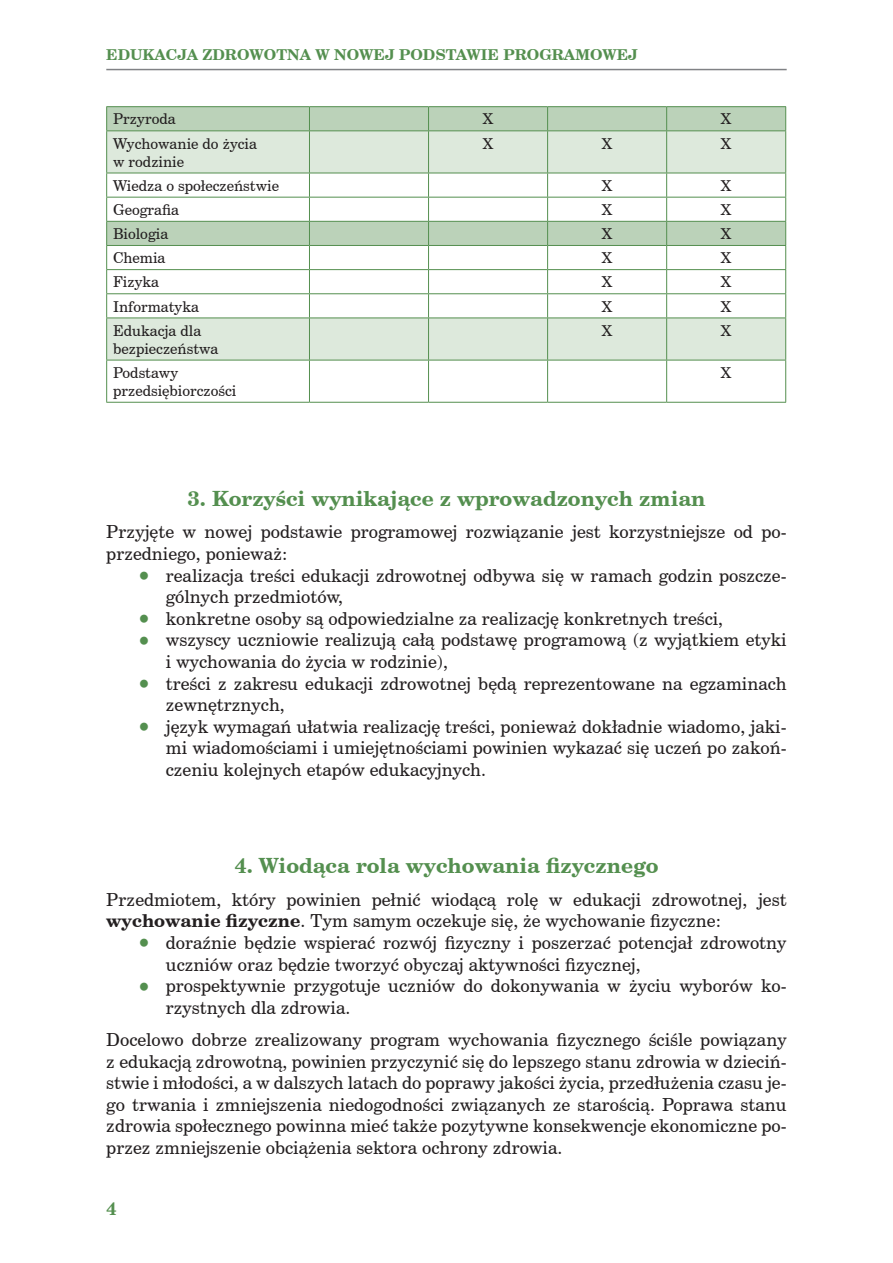
<style>
.page{position:relative;width:893px;height:1263px;background:#fff}
.page>*{position:absolute;margin:0;border:0;box-sizing:border-box;transform-origin:0 0}
.t1{font:700 21px "Century Schoolbook BT";color:#548f4f}
.t2{font:18px/21.6px "Century Schoolbook BT";color:#231f20}
.t3{font:700 18px "Century Schoolbook BT";color:#548f4f}
.t4{font:15px/18px "Century Schoolbook BT";color:#231f20}
.t5{font:700 15px "Century Schoolbook BT";color:#548f4f}
.s1{font-size:27px;color:#548f4f}
.s2{font-weight:700}
</style>
<div class="page">
<hr style="left:106px;top:69px;width:681px;height:1px;background:#808285">
<div style="left:107px;top:107px;width:678px;height:23px;background:#bbd2b9"></div>
<svg style="left:107px;top:131px;width:678px;height:229px"></svg>
<hr style="left:106px;top:106px;width:203px;height:1px;background:#548f4f">
<hr style="left:309px;top:106px;width:120px;height:1px;background:#548f4f">
<svg style="left:309px;top:107px;width:1px;height:23px"></svg>
<hr style="left:429px;top:106px;width:119px;height:1px;background:#548f4f">
<svg style="left:428px;top:107px;width:1px;height:23px"></svg>
<hr style="left:548px;top:106px;width:119px;height:1px;background:#548f4f">
<svg style="left:547px;top:107px;width:1px;height:23px"></svg>
<hr style="left:667px;top:106px;width:119px;height:1px;background:#548f4f">
<svg style="left:666px;top:107px;width:1px;height:23px"></svg>
<hr style="left:106px;top:130px;width:203px;height:1px;background:#548f4f">
<hr style="left:309px;top:130px;width:120px;height:1px;background:#548f4f">
<hr style="left:309px;top:131px;width:1px;height:42px;background:#548f4f">
<hr style="left:429px;top:130px;width:119px;height:1px;background:#548f4f">
<hr style="left:428px;top:131px;width:1px;height:42px;background:#548f4f">
<hr style="left:548px;top:130px;width:119px;height:1px;background:#548f4f">
<hr style="left:547px;top:131px;width:1px;height:42px;background:#548f4f">
<hr style="left:667px;top:130px;width:119px;height:1px;background:#548f4f">
<hr style="left:666px;top:131px;width:1px;height:42px;background:#548f4f">
<hr style="left:785px;top:131px;width:1px;height:42px;background:#548f4f">
<hr style="left:106px;top:173px;width:203px;height:1px;background:#548f4f">
<hr style="left:309px;top:173px;width:120px;height:1px;background:#548f4f">
<hr style="left:429px;top:173px;width:119px;height:1px;background:#548f4f">
<hr style="left:548px;top:173px;width:119px;height:1px;background:#548f4f">
<hr style="left:667px;top:173px;width:119px;height:1px;background:#548f4f">
<hr style="left:106px;top:197px;width:203px;height:1px;background:#548f4f">
<hr style="left:309px;top:197px;width:120px;height:1px;background:#548f4f">
<hr style="left:429px;top:197px;width:119px;height:1px;background:#548f4f">
<hr style="left:548px;top:197px;width:119px;height:1px;background:#548f4f">
<hr style="left:667px;top:197px;width:119px;height:1px;background:#548f4f">
<hr style="left:106px;top:221px;width:203px;height:1px;background:#548f4f">
<hr style="left:309px;top:221px;width:120px;height:1px;background:#548f4f">
<hr style="left:429px;top:221px;width:119px;height:1px;background:#548f4f">
<hr style="left:548px;top:221px;width:119px;height:1px;background:#548f4f">
<hr style="left:667px;top:221px;width:119px;height:1px;background:#548f4f">
<hr style="left:106px;top:245px;width:203px;height:1px;background:#548f4f">
<hr style="left:309px;top:245px;width:120px;height:1px;background:#548f4f">
<hr style="left:429px;top:245px;width:119px;height:1px;background:#548f4f">
<hr style="left:548px;top:245px;width:119px;height:1px;background:#548f4f">
<hr style="left:667px;top:245px;width:119px;height:1px;background:#548f4f">
<hr style="left:106px;top:269px;width:203px;height:1px;background:#548f4f">
<hr style="left:309px;top:269px;width:120px;height:1px;background:#548f4f">
<hr style="left:429px;top:269px;width:119px;height:1px;background:#548f4f">
<hr style="left:548px;top:269px;width:119px;height:1px;background:#548f4f">
<hr style="left:667px;top:269px;width:119px;height:1px;background:#548f4f">
<hr style="left:106px;top:293px;width:203px;height:1px;background:#548f4f">
<hr style="left:309px;top:293px;width:120px;height:1px;background:#548f4f">
<svg style="left:309px;top:173px;width:1px;height:145px"></svg>
<hr style="left:429px;top:293px;width:119px;height:1px;background:#548f4f">
<svg style="left:428px;top:173px;width:1px;height:145px"></svg>
<hr style="left:548px;top:293px;width:119px;height:1px;background:#548f4f">
<svg style="left:547px;top:173px;width:1px;height:145px"></svg>
<hr style="left:667px;top:293px;width:119px;height:1px;background:#548f4f">
<svg style="left:666px;top:173px;width:1px;height:145px"></svg>
<svg style="left:785px;top:173px;width:1px;height:145px"></svg>
<hr style="left:106px;top:318px;width:203px;height:1px;background:#548f4f">
<hr style="left:309px;top:318px;width:120px;height:1px;background:#548f4f">
<hr style="left:309px;top:318px;width:1px;height:42px;background:#548f4f">
<hr style="left:429px;top:318px;width:119px;height:1px;background:#548f4f">
<hr style="left:428px;top:318px;width:1px;height:42px;background:#548f4f">
<hr style="left:548px;top:318px;width:119px;height:1px;background:#548f4f">
<hr style="left:547px;top:318px;width:1px;height:42px;background:#548f4f">
<hr style="left:667px;top:318px;width:119px;height:1px;background:#548f4f">
<hr style="left:666px;top:318px;width:1px;height:42px;background:#548f4f">
<hr style="left:785px;top:318px;width:1px;height:42px;background:#548f4f">
<hr style="left:106px;top:360px;width:203px;height:1px;background:#548f4f">
<hr style="left:309px;top:360px;width:120px;height:1px;background:#548f4f">
<hr style="left:309px;top:360px;width:1px;height:42px;background:#548f4f">
<hr style="left:429px;top:360px;width:119px;height:1px;background:#548f4f">
<hr style="left:428px;top:360px;width:1px;height:42px;background:#548f4f">
<hr style="left:548px;top:360px;width:119px;height:1px;background:#548f4f">
<hr style="left:547px;top:360px;width:1px;height:42px;background:#548f4f">
<hr style="left:667px;top:360px;width:119px;height:1px;background:#548f4f">
<hr style="left:666px;top:360px;width:1px;height:42px;background:#548f4f">
<svg style="left:106px;top:107px;width:1px;height:23px"></svg>
<svg style="left:785px;top:107px;width:1px;height:23px"></svg>
<hr style="left:106px;top:131px;width:1px;height:42px;background:#548f4f">
<svg style="left:106px;top:173px;width:1px;height:145px"></svg>
<hr style="left:106px;top:318px;width:1px;height:42px;background:#548f4f">
<hr style="left:106px;top:360px;width:1px;height:42px;background:#548f4f">
<hr style="left:785px;top:360px;width:1px;height:42px;background:#548f4f">
<hr style="left:106px;top:402px;width:203px;height:1px;background:#548f4f">
<hr style="left:309px;top:402px;width:120px;height:1px;background:#548f4f">
<hr style="left:429px;top:402px;width:119px;height:1px;background:#548f4f">
<hr style="left:548px;top:402px;width:119px;height:1px;background:#548f4f">
<hr style="left:667px;top:402px;width:119px;height:1px;background:#548f4f">
<p class="t5" style="left:106px;top:44px;width:533px">EDUKACJA ZDROWOTNA W NOWEJ PODSTAWIE PROGRAMOWEJ</p>
<p class="t4" style="left:113px;top:110px;width:64px">Przyroda</p>
<p class="t4" style="left:483px;top:110px;width:12px">X</p>
<p class="t4" style="left:721px;top:110px;width:12px">X</p>
<p class="t4" style="left:113px;top:134px;width:145px">Wychowanie do życia w rodzinie</p>
<p class="t4" style="left:483px;top:134px;width:12px">X</p>
<p class="t4" style="left:602px;top:134px;width:12px">X</p>
<p class="t4" style="left:721px;top:134px;width:12px">X</p>
<p class="t4" style="left:113px;top:176px;width:167px">Wiedza o społeczeństwie</p>
<p class="t4" style="left:602px;top:176px;width:12px">X</p>
<p class="t4" style="left:721px;top:176px;width:12px">X</p>
<p class="t4" style="left:113px;top:200px;width:67px">Geografia</p>
<p class="t4" style="left:602px;top:200px;width:12px">X</p>
<p class="t4" style="left:721px;top:200px;width:12px">X</p>
<p class="t4" style="left:113px;top:224px;width:57px">Biologia</p>
<p class="t4" style="left:602px;top:224px;width:12px">X</p>
<p class="t4" style="left:721px;top:224px;width:12px">X</p>
<p class="t4" style="left:113px;top:248px;width:54px">Chemia</p>
<p class="t4" style="left:602px;top:248px;width:12px">X</p>
<p class="t4" style="left:721px;top:248px;width:12px">X</p>
<p class="t4" style="left:113px;top:273px;width:48px">Fizyka</p>
<p class="t4" style="left:602px;top:273px;width:12px">X</p>
<p class="t4" style="left:721px;top:273px;width:12px">X</p>
<p class="t4" style="left:113px;top:297px;width:87px">Informatyka</p>
<p class="t4" style="left:602px;top:297px;width:12px">X</p>
<p class="t4" style="left:721px;top:297px;width:12px">X</p>
<p class="t4" style="left:113px;top:321px;width:107px">Edukacja dla bezpieczeństwa</p>
<p class="t4" style="left:602px;top:321px;width:12px">X</p>
<p class="t4" style="left:721px;top:321px;width:12px">X</p>
<p class="t4" style="left:113px;top:363px;width:125px">Podstawy przedsiębiorczości</p>
<p class="t4" style="left:721px;top:363px;width:12px">X</p>
<p class="t1" style="left:188px;top:484px;width:519px">3. Korzyści wynikające z wprowadzonych zmian</p>
<p class="t2" style="left:106px;top:521px;width:682px">Przyjęte w nowej podstawie programowej rozwiązanie jest korzystniejsze od po&shy;przedniego, ponieważ:</p>
<p class="t2" style="left:166px;top:564px;width:622px;text-indent:-30px"><span class="s1">•</span> realizacja treści edukacji zdrowotnej odbywa się w ramach godzin poszcze&shy;gólnych przedmiotów,</p>
<p class="t2" style="left:136px;top:607px;width:589px"><span class="s1">•</span> konkretne osoby są odpowiedzialne za realizację konkretnych treści,</p>
<p class="t2" style="left:166px;top:629px;width:622px;text-indent:-30px"><span class="s1">•</span> wszyscy uczniowie realizują całą podstawę programową (z wyjątkiem etyki i wychowania do życia w rodzinie),</p>
<p class="t2" style="left:166px;top:672px;width:622px;text-indent:-30px"><span class="s1">•</span> treści z zakresu edukacji zdrowotnej będą reprezentowane na egzaminach zewnętrznych,</p>
<p class="t2" style="left:166px;top:715px;width:622px;text-align:justify;text-indent:-30px"><span class="s1">•</span> język wymagań ułatwia realizację treści, ponieważ dokładnie wiadomo, jaki&shy;mi wiadomościami i umiejętnościami powinien wykazać się uczeń po zakoń&shy;czeniu kolejnych etapów edukacyjnych.</p>
<p class="t1" style="left:234px;top:851px;width:426px">4. Wiodąca rola wychowania fizycznego</p>
<p class="t2" style="left:106px;top:888px;width:682px">Przedmiotem, który powinien pełnić wiodącą rolę w edukacji zdrowotnej, jest <span class="s2">wychowanie fizyczne</span>. Tym samym oczekuje się, że wychowanie fizyczne:</p>
<p class="t2" style="left:166px;top:931px;width:622px;text-indent:-30px"><span class="s1">•</span> doraźnie będzie wspierać rozwój fizyczny i poszerzać potencjał zdrowotny uczniów oraz będzie tworzyć obyczaj aktywności fizycznej,</p>
<p class="t2" style="left:166px;top:974px;width:622px;text-indent:-30px"><span class="s1">•</span> prospektywnie przygotuje uczniów do dokonywania w życiu wyborów ko&shy;rzystnych dla zdrowia.</p>
<p class="t2" style="left:106px;top:1028px;width:682px;text-align:justify">Docelowo dobrze zrealizowany program wychowania fizycznego ściśle powiązany z edukacją zdrowotną, powinien przyczynić się do lepszego stanu zdrowia w dzieciń&shy;stwie i młodości, a w dalszych latach do poprawy jakości życia, przedłużenia czasu je&shy;go trwania i zmniejszenia niedogodności związanych ze starością. Poprawa stanu zdrowia społecznego powinna mieć także pozytywne konsekwencje ekonomiczne po&shy;przez zmniejszenie obciążenia sektora ochrony zdrowia.</p>
<p class="t3" style="left:106px;top:1195px;width:12px">4</p>
</div>
